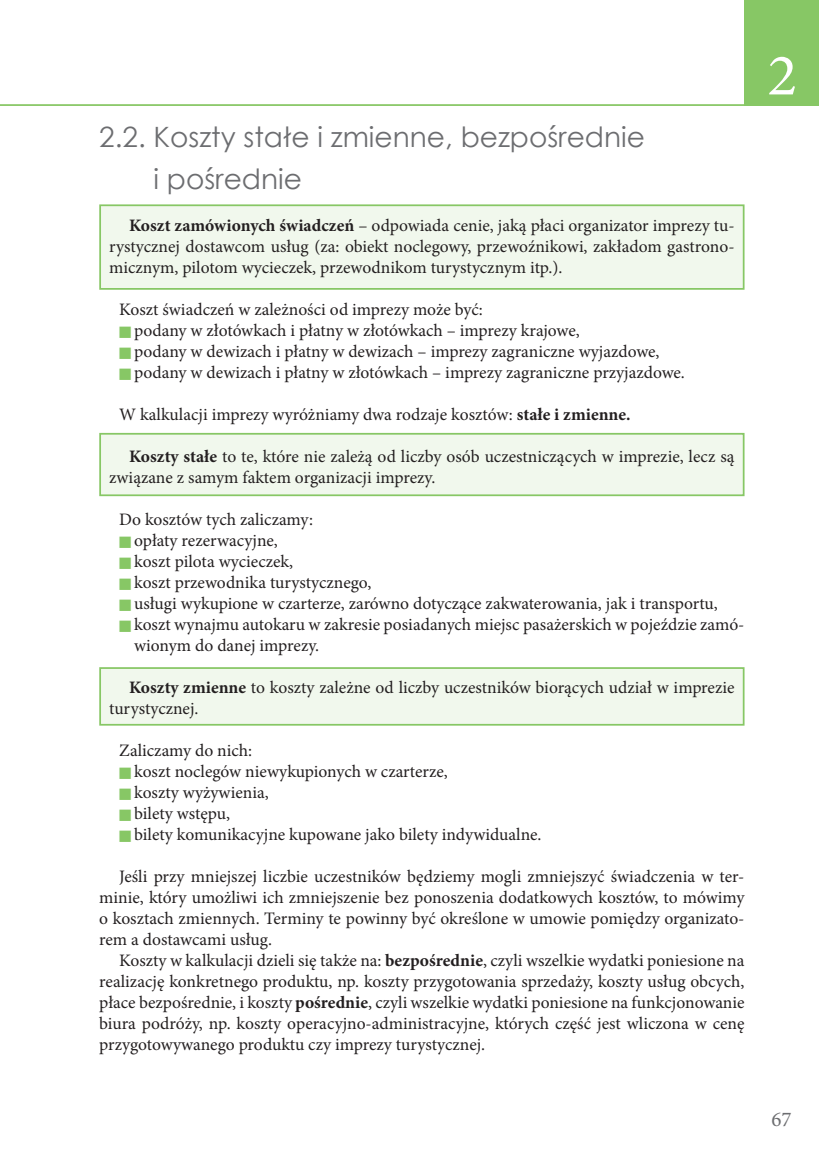
<style>
.page{position:relative;width:819px;height:1166px;background:#fff}
.page>*{position:absolute;margin:0;border:0;box-sizing:border-box;transform-origin:0 0}
.t1{font:59.32px "Minion Pro";color:#fff;scale:1.06 1}
.Tytul_2{font:28px/42px "Century Gothic";color:#6c6d70}
.t2{font:21px "Minion Pro";color:#6c6d70}
.t3{font:17.5px/21px "Minion Pro";color:#231f20;text-align:justify}
.s1{font-weight:700}
.s2{color:#87c765}
</style>
<div class="page">
<div style="left:744px;top:0;width:75px;height:105px;background:#87c765"></div>
<hr style="left:0;top:104px;width:819px;height:2px;background:#87c765">
<div style="left:99px;top:667px;width:645px;height:58px;background:#f1f8ed;border:2px solid #87c765"></div>
<div style="left:99px;top:433px;width:645px;height:63px;background:#f1f8ed;border:2px solid #87c765"></div>
<div style="left:99px;top:204px;width:645px;height:86px;background:#f1f8ed;border:2px solid #87c765"></div>
<p class="Tytul_2" style="left:154px;top:115px;width:493px;text-indent:-54px">2.2. Koszty stałe i zmienne, bezpośrednie i pośrednie</p>
<p class="t3" style="left:109px;top:215px;width:627px;text-indent:20px"><span class="s1">Koszt zamówionych świadczeń</span> – odpowiada cenie, jaką płaci organizator imprezy tu&shy;rystycznej dostawcom usług (za: obiekt noclegowy, przewoźnikowi, zakładom gastrono&shy;micznym, pilotom wycieczek, przewodnikom turystycznym itp.).</p>
<p class="t3" style="left:119px;top:299px;width:365px">Koszt świadczeń w zależności od imprezy może być:</p>
<p class="t3" style="left:119px;top:320px;width:462px"><span class="s2">■</span> podany w złotówkach i płatny w złotówkach – imprezy krajowe,</p>
<p class="t3" style="left:119px;top:341px;width:542px"><span class="s2">■</span> podany w dewizach i płatny w dewizach – imprezy zagraniczne wyjazdowe,</p>
<p class="t3" style="left:119px;top:362px;width:567px"><span class="s2">■</span> podany w dewizach i płatny w złotówkach – imprezy zagraniczne przyjazdowe.</p>
<p class="t3" style="left:119px;top:404px;width:513px">W kalkulacji imprezy wyróżniamy dwa rodzaje kosztów: <span class="s1">stałe i zmienne.</span></p>
<p class="t3" style="left:109px;top:446px;width:626px;text-indent:20px"><span class="s1">Koszty stałe</span> to te, które nie zależą od liczby osób uczestniczących w imprezie, lecz są związane z samym faktem organizacji imprezy.</p>
<p class="t3" style="left:119px;top:509px;width:195px">Do kosztów tych zaliczamy:</p>
<p class="t3" style="left:119px;top:530px;width:160px"><span class="s2">■</span> opłaty rezerwacyjne,</p>
<p class="t3" style="left:119px;top:551px;width:176px"><span class="s2">■</span> koszt pilota wycieczek,</p>
<p class="t3" style="left:119px;top:572px;width:254px"><span class="s2">■</span> koszt przewodnika turystycznego,</p>
<p class="t3" style="left:119px;top:593px;width:600px"><span class="s2">■</span> usługi wykupione w czarterze, zarówno dotyczące zakwaterowania, jak i transportu,</p>
<p class="t3" style="left:134px;top:614px;width:612px;text-indent:-15px"><span class="s2">■</span> koszt wynajmu autokaru w zakresie posiadanych miejsc pasażerskich w pojeździe zamó&shy;wionym do danej imprezy.</p>
<p class="t3" style="left:109px;top:677px;width:627px;text-indent:20px"><span class="s1">Koszty zmienne</span> to koszty zależne od liczby uczestników biorących udział w imprezie turystycznej.</p>
<p class="t3" style="left:119px;top:740px;width:135px">Zaliczamy do nich:</p>
<p class="t3" style="left:119px;top:761px;width:330px"><span class="s2">■</span> koszt noclegów niewykupionych w czarterze,</p>
<p class="t3" style="left:119px;top:782px;width:151px"><span class="s2">■</span> koszty wyżywienia,</p>
<p class="t3" style="left:119px;top:803px;width:112px"><span class="s2">■</span> bilety wstępu,</p>
<p class="t3" style="left:119px;top:824px;width:424px"><span class="s2">■</span> bilety komunikacyjne kupowane jako bilety indywidualne.</p>
<p class="t3" style="left:99px;top:866px;width:646px;text-indent:20px">Jeśli przy mniejszej liczbie uczestników będziemy mogli zmniejszyć świadczenia w ter&shy;minie, który umożliwi ich zmniejszenie bez ponoszenia dodatkowych kosztów, to mówimy o kosztach zmiennych. Terminy te powinny być określone w umowie pomiędzy organizato&shy;rem a dostawcami usług.</p>
<p class="t3" style="left:99px;top:950px;width:646px;text-indent:20px">Koszty w kalkulacji dzieli się także na: <span class="s1">bezpośrednie</span>, czyli wszelkie wydatki poniesione na realizację konkretnego produktu, np. koszty przygotowania sprzedaży, koszty usług obcych, płace bezpośrednie, i koszty <span class="s1">pośrednie</span>, czyli wszelkie wydatki poniesione na funkcjonowanie biura podróży, np. koszty operacyjno-administracyjne, których część jest wliczona w cenę przygotowywanego produktu czy imprezy turystycznej.</p>
<h1 class="t1" style="left:767px;top:36px;width:30px">2</h1>
<p class="t2" style="left:771px;top:1105px;width:22px">67</p>
</div>
